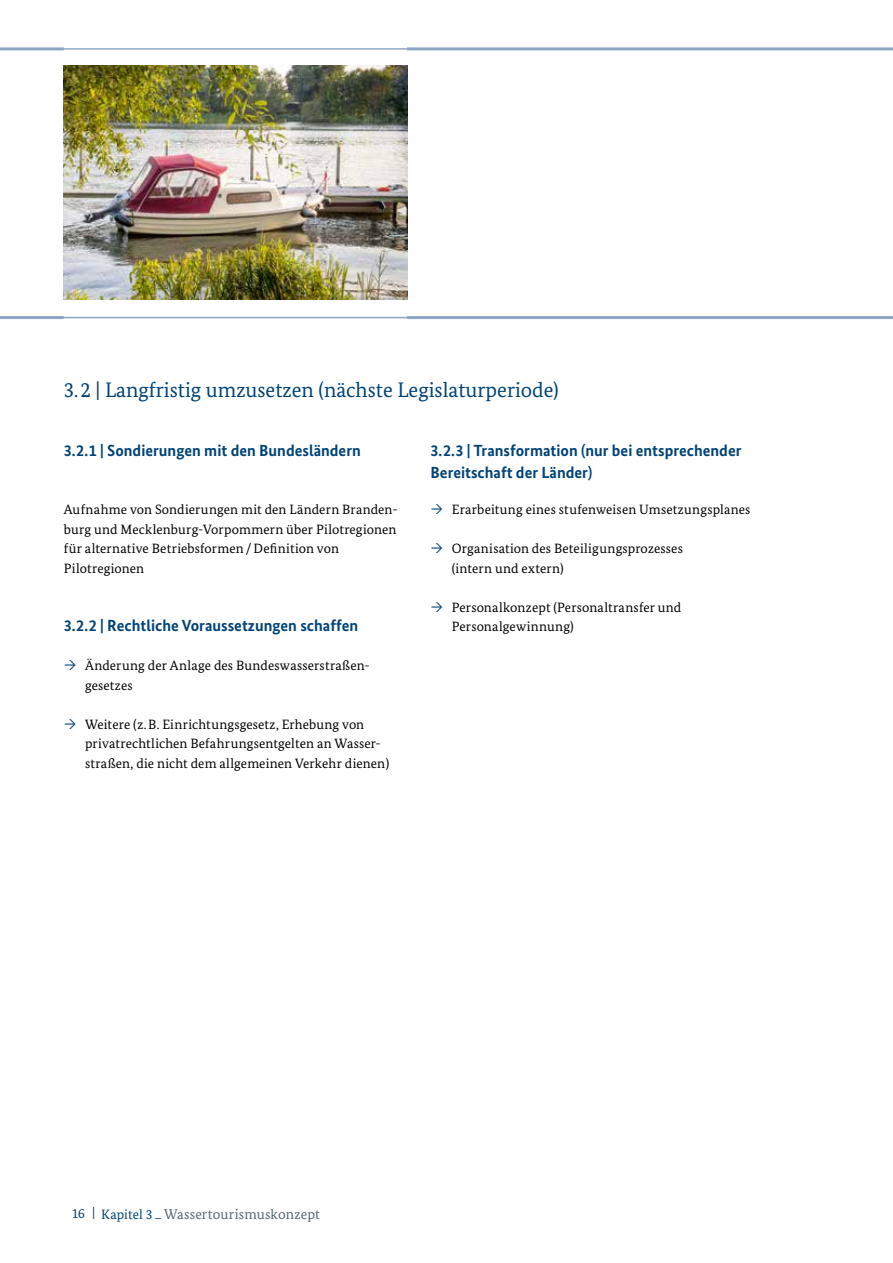
<style>
.page{position:relative;width:893px;height:1263px;background:#fff}
.page>*{position:absolute;margin:0;border:0;box-sizing:border-box;transform-origin:0 0}
.t1{font:21px "Bundes Serif";color:#004377}
.t2{font:700 16.2px/22.5px "Bundes Sans";color:#004377}
.t3{font:14.1px "Bundes Serif";letter-spacing:.01em;color:#57666d}
.t4{font:13.5px/19.5px "Bundes Serif";letter-spacing:.01em;color:#000}
.s1{color:#004377}
.s2{font-size:13.5px;color:#004377}
</style>
<div class="page">
<hr style="left:0;top:48px;width:893px;height:2px;background:#8fa5c6">
<hr style="left:0;top:317px;width:893px;height:1px;background:#8fa5c6">
<img style="left:64px;top:66px;width:343px;height:234px">
<hr style="left:0;top:47px;width:64px;height:3px;background:#8fa5c6">
<hr style="left:0;top:316px;width:64px;height:3px;background:#8fa5c6">
<hr style="left:407px;top:47px;width:486px;height:3px;background:#8fa5c6">
<hr style="left:407px;top:316px;width:486px;height:3px;background:#8fa5c6">
<h1 class="t1" style="left:64px;top:377px;width:496px">3.2 | Langfristig umzusetzen (nächste Legislaturperiode)</h1>
<p class="t2" style="left:64px;top:439px;width:299px">3.2.1 | Sondierungen mit den Bundesländern</p>
<p class="t4" style="left:64px;top:500px;width:335px">Aufnahme von Sondierungen mit den Ländern Branden&shy;burg und Mecklenburg-Vorpommern über Pilotregionen für alternative Betriebsformen / Definition von Pilotregionen</p>
<p class="t2" style="left:64px;top:614px;width:296px">3.2.2 | Rechtliche Voraussetzungen schaffen</p>
<p class="t4" style="left:85px;top:656px;width:286px;text-indent:-8px"><span class="s1">Ò</span> Änderung der Anlage des Bundeswasserstraßen&shy;gesetzes</p>
<p class="t4" style="left:85px;top:714px;width:306px;text-indent:-8px"><span class="s1">Ò</span> Weitere (z.B. Einrichtungsgesetz, Erhebung von privatrechtlichen Befahrungsentgelten an Wasser&shy;straßen, die nicht dem allgemeinen Verkehr dienen)</p>
<p class="t2" style="left:431px;top:439px;width:312px">3.2.3 | Transformation (nur bei entsprechender<br>Bereitschaft der Länder)</p>
<p class="t4" style="left:443px;top:500px;width:308px"><span class="s1">Ò</span> Erarbeitung eines stufenweisen Umsetzungsplanes</p>
<p class="t4" style="left:452px;top:539px;width:233px;text-indent:-8px"><span class="s1">Ò</span> Organisation des Beteiligungsprozesses (intern und extern)</p>
<p class="t4" style="left:452px;top:597px;width:231px;text-indent:-8px"><span class="s1">Ò</span> Personalkonzept (Personaltransfer und<br>Personalgewinnung)</p>
<p class="t3" style="left:72px;top:1205px;width:250px"><span class="s2">16 | Kapitel 3 _</span> Wassertourismuskonzept</p>
</div>
